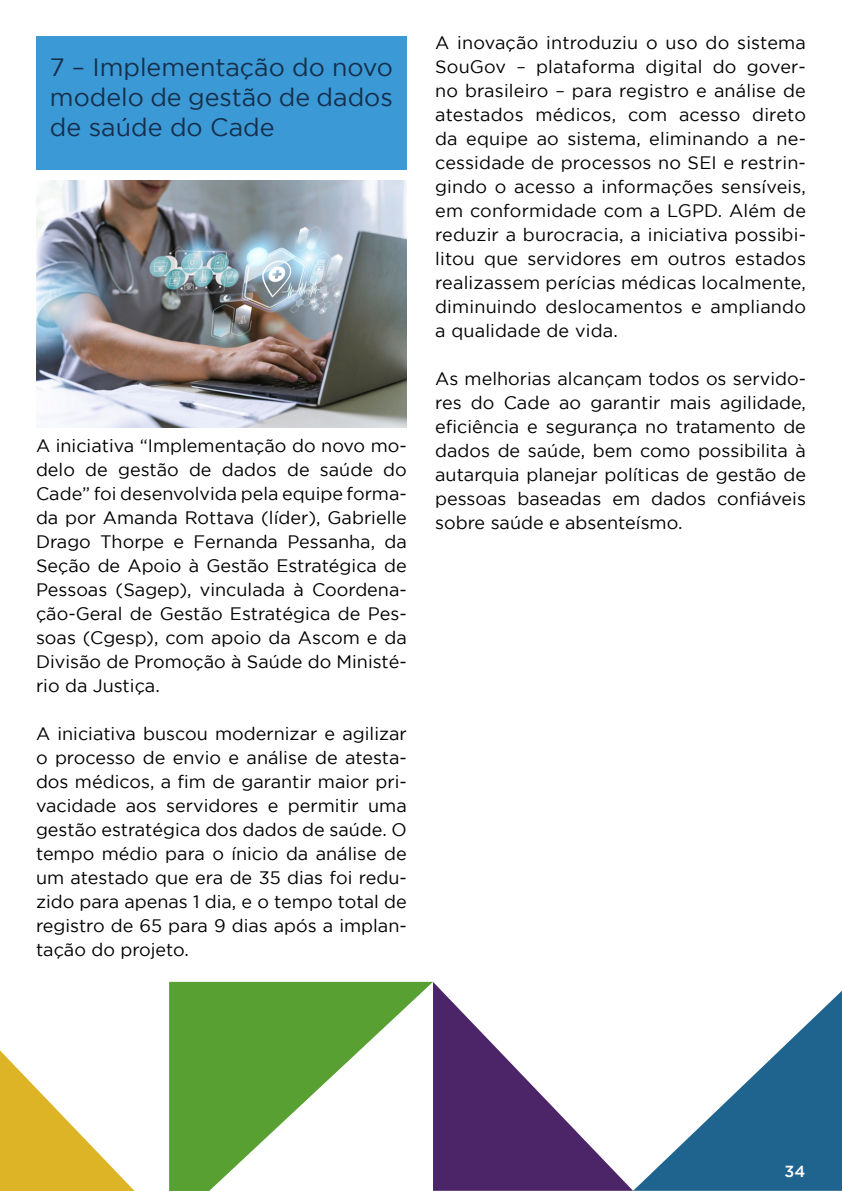
<style>
.page{position:relative;width:842px;height:1191px;background:#fff}
.page>*{position:absolute;margin:0;border:0;box-sizing:border-box;transform-origin:0 0}
.t1{font:25px/30px "Gotham";color:#152f4c;text-align:justify}
.t2{font:18px/24px "Gotham";color:#000;text-align:justify}
.t3{font:500 16px "Gotham";color:#fff}
</style>
<div class="page">
<div style="left:36px;top:36px;width:371px;height:133px;background:#3b9ad5"></div>
<svg style="left:0;top:1050px;width:135px;height:141px"></svg>
<svg style="left:433px;top:982px;width:200px;height:208px;fill:#4e2969"></svg>
<svg style="left:634px;top:990px;width:208px;height:200px"></svg>
<svg style="left:169px;top:981px;width:264px;height:210px;fill:#58a032"></svg>
<img style="left:36px;top:181px;width:371px;height:247px">
<h1 class="t1" style="left:50px;top:51px;width:344px">7 – Implementação do novo modelo de gestão de dados de saúde do Cade</h1>
<p class="t2" style="left:36px;top:433px;width:372px">A iniciativa “Implementação do novo mo&shy;delo de gestão de dados de saúde do Cade” foi desenvolvida pela equipe forma&shy;da por Amanda Rottava (líder), Gabrielle Drago Thorpe e Fernanda Pessanha, da Seção de Apoio à Gestão Estratégica de Pessoas (Sagep), vinculada à Coordena&shy;ção-Geral de Gestão Estratégica de Pes&shy;soas (Cgesp), com apoio da Ascom e da Divisão de Promoção à Saúde do Ministé&shy;rio da Justiça.</p>
<p class="t2" style="left:36px;top:721px;width:372px">A iniciativa buscou modernizar e agilizar o processo de envio e análise de atesta&shy;dos médicos, a fim de garantir maior pri&shy;vacidade aos servidores e permitir uma gestão estratégica dos dados de saúde. O tempo médio para o ínicio da análise de um atestado que era de 35 dias foi redu&shy;zido para apenas 1 dia, e o tempo total de registro de 65 para 9 dias após a implan&shy;tação do projeto.</p>
<p class="t2" style="left:435px;top:30px;width:372px">A inovação introduziu o uso do sistema SouGov – plataforma digital do gover&shy;no brasileiro – para registro e análise de atestados médicos, com acesso direto da equipe ao sistema, eliminando a ne&shy;cessidade de processos no SEI e restrin&shy;gindo o acesso a informações sensíveis, em conformidade com a LGPD. Além de reduzir a burocracia, a iniciativa possibi&shy;litou que servidores em outros estados realizassem perícias médicas localmente, diminuindo deslocamentos e ampliando a qualidade de vida.</p>
<p class="t2" style="left:435px;top:366px;width:372px">As melhorias alcançam todos os servido&shy;res do Cade ao garantir mais agilidade, eficiência e segurança no tratamento de dados de saúde, bem como possibilita à autarquia planejar políticas de gestão de pessoas baseadas em dados confiáveis sobre saúde e absenteísmo.</p>
<p class="t3" style="left:784px;top:1162px;width:22px">34</p>
</div>
